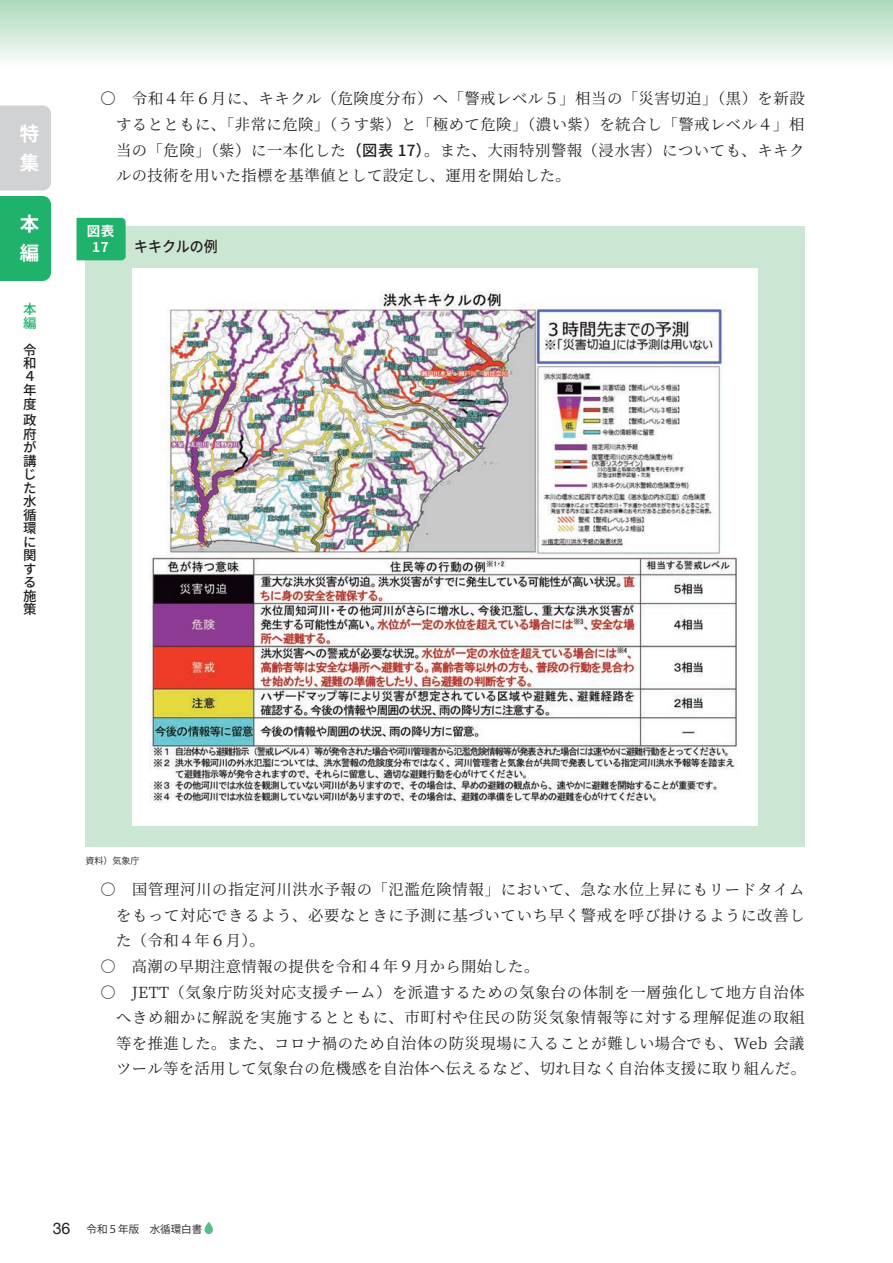
<style>
.page{position:relative;width:893px;height:1263px;background:#fff}
.page>*{position:absolute;margin:0;border:0;box-sizing:border-box;transform-origin:0 0}
.t1{font:700 19.5px/29.2px "Source Han Sans";color:#fff}
.t2{font:15.3px/25.5px "Source Han Serif";letter-spacing:.025em;color:#231f20;text-align:justify}
.t3{font:15.3px "Source Han Serif";letter-spacing:.05em;color:#231f20}
.t4{font:500 15px "Source Han Sans";color:#231f20;scale:.93 1}
.t5{font:500 13.5px/13.5px "Source Han Sans";color:#231f20}
.t6{font:700 13.5px/15.9px "Source Han Sans";color:#fff;text-align:center}
.t7{font:500 13.5px/13.5px "Source Han Sans";color:#1eb26a}
.t8{font:10.5px "Koz Go Pr 6 N";color:#231f20}
.t9{font:9px "Source Han Sans";color:#231f20}
.s1{font-family:"Source Han Sans";font-weight:500}
.s2{font-family:"Helvetica Neue";font-size:15.9px}
</style>
<div class="page">
<div style="left:0;top:0;width:893px;height:66px;background:linear-gradient(to bottom,#abd8b9,#fafdfa)"></div>
<div style="left:85px;top:226px;width:719px;height:621px;background:#cbe6d3"></div>
<div style="left:132px;top:269px;width:625px;height:557px;background:#fff"></div>
<img style="left:149px;top:292px;width:588px;height:511px">
<div style="left:77px;top:218px;width:49px;height:42px;background:#1eb26a"></div>
<div style="left:0;top:196px;width:51px;height:85px;background:#1eb26a"></div>
<div style="left:0;top:105px;width:51px;height:85px;background:#d1d2d4"></div>
<svg style="left:205px;top:1222px;width:8px;height:12px"></svg>
<p class="t1" style="left:20px;top:119px;width:20px">特集</p>
<p class="t1" style="left:20px;top:210px;width:21px">本編</p>
<p class="t7" style="left:23px;top:303px;width:15px">本編</p>
<p class="t5" style="left:23px;top:343px;width:15px">令和<br>４年度</p>
<p class="t5" style="left:23px;top:414px;width:15px;text-align:justify">政府が講じた水循環に関する施策</p>
<p class="t2" style="left:116px;top:86px;width:690px;text-indent:-16px">〇　令和４年６月に、キキクル（危険度分布）へ「警戒レベル５」相当の「災害切迫」（黒）を新設するとともに、「非常に危険」（うす紫）と「極めて危険」（濃い紫）を統合し「警戒レベル４」相当の「危険」（紫）に一本化した<span class="s1">（図表 17）</span>。また、大雨特別警報（浸水害）についても、キキクルの技術を用いた指標を基準値として設定し、運用を開始した。</p>
<p class="t6" style="left:87px;top:224px;width:29px">図表<br>17</p>
<p class="t4" style="left:134px;top:238px;width:91px">キキクルの例</p>
<p class="t9" style="left:85px;top:855px;width:56px">資料）気象庁</p>
<p class="t3" style="left:100px;top:881px;width:706px">○　国管理河川の指定河川洪水予報の「氾濫危険情報」において、急な水位上昇にもリードタイム</p>
<p class="t3" style="left:116px;top:907px;width:690px">をもって対応できるよう、必要なときに予測に基づいていち早く警戒を呼び掛けるように改善し</p>
<p class="t2" style="left:116px;top:928px;width:150px">た（令和４年６月）。</p>
<p class="t2" style="left:100px;top:954px;width:440px">○　高潮の早期注意情報の提供を令和４年９月から開始した。</p>
<p class="t2" style="left:116px;top:979px;width:691px;text-indent:-16px">○ JETT（気象庁防災対応支援チーム）を派遣するための気象台の体制を一層強化して地方自治体へきめ細かに解説を実施するとともに、市町村や住民の防災気象情報等に対する理解促進の取組等を推進した。また、コロナ禍のため自治体の防災現場に入ることが難しい場合でも、Web 会議ツール等を活用して気象台の危機感を自治体へ伝えるなど、切れ目なく自治体支援に取り組んだ。</p>
<p class="t8" style="left:53px;top:1223px;width:151px"><span class="s2">36</span> 令和５年版　水循環白書</p>
</div>
